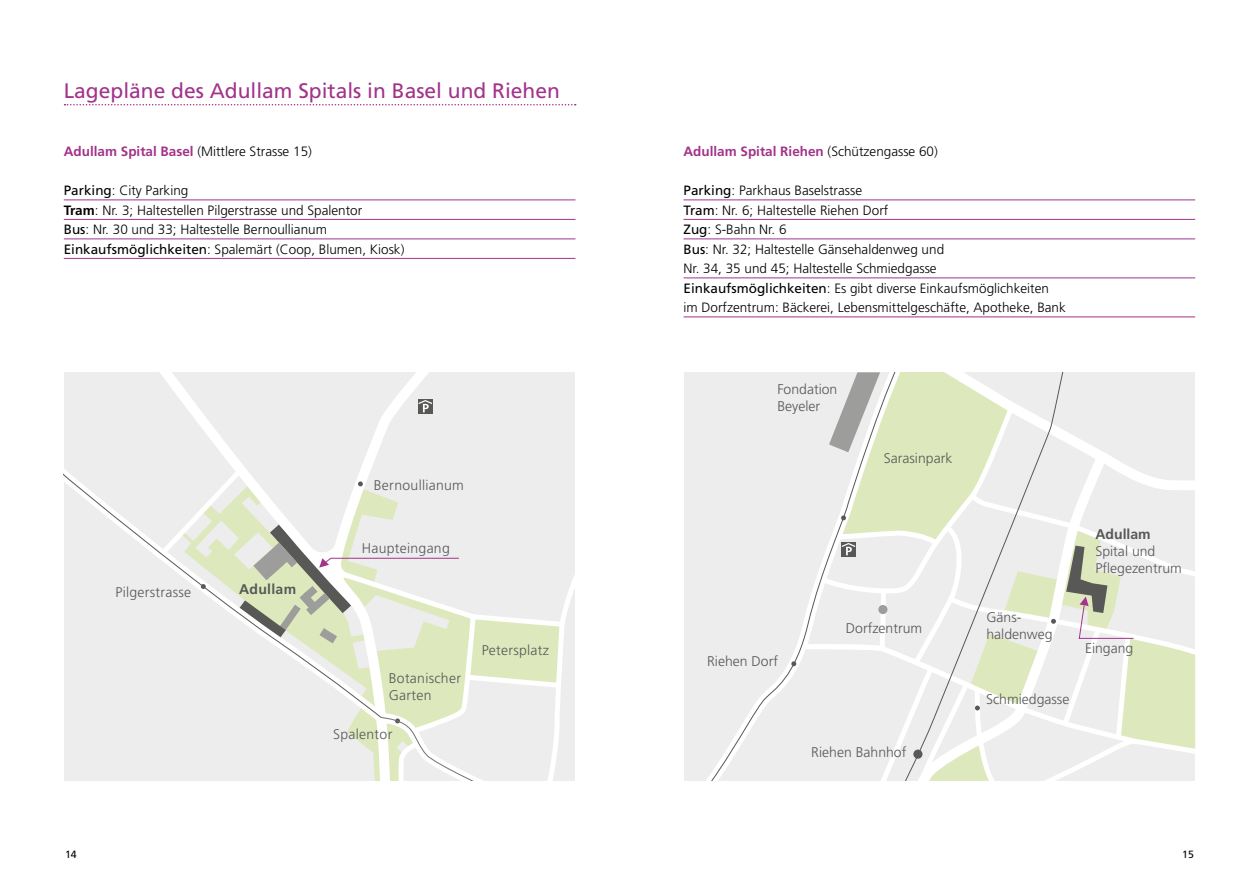
<style>
.page{position:relative;width:1259px;height:893px;background:#fff}
.page>*{position:absolute;margin:0;border:0;box-sizing:border-box;transform-origin:0 0}
.t1{font:21px "Frutiger LT Std";color:#a2338a}
.t2{font:300 14.1px/16.8px "Frutiger LT Std";color:#585857}
.t3{font:300 14.1px/16.8px "Frutiger";letter-spacing:.02em;color:#585857}
.t4{font:300 14.1px/16.8px "Frutiger";color:#585857}
.t5{font:700 14.1px "Frutiger LT Std";letter-spacing:.01em;color:#585857}
.t6{font:300 13.5px/19.5px "Frutiger LT Std";color:#000}
.t7{font:700 13.5px "Frutiger LT Std";color:#a2338a}
.t8{font:10.5px "Frutiger LT Std";color:#000}
.s1{font-weight:700;color:#a2338a}
.s2{font-weight:400}
.s3{font-weight:700}
.s4{font-weight:300;color:#000}
</style>
<div class="page">
<div style="left:64px;top:718px;width:118px;height:63px;background:#ededed"></div>
<div style="left:64px;top:372px;width:118px;height:346px;background:#ededed"></div>
<svg style="left:182px;top:372px;width:392px;height:409px;background:#e9eae3"></svg>
<svg style="left:685px;top:372px;width:510px;height:409px;background:#eaebe5"></svg>
<hr style="left:64px;top:200px;width:511px;height:1px;background:#a2338a">
<hr style="left:64px;top:219px;width:511px;height:1px;background:#a2338a">
<hr style="left:64px;top:239px;width:511px;height:1px;background:#a2338a">
<hr style="left:64px;top:258px;width:511px;height:1px;background:#a2338a">
<hr style="left:683px;top:200px;width:512px;height:1px;background:#a2338a">
<hr style="left:683px;top:219px;width:512px;height:1px;background:#a2338a">
<hr style="left:683px;top:239px;width:512px;height:1px;background:#a2338a">
<hr style="left:683px;top:278px;width:512px;height:1px;background:#a2338a">
<hr style="left:683px;top:317px;width:512px;height:1px;background:#a2338a">
<svg style="left:65px;top:104px;width:511px;height:1px"></svg>
<h1 class="t1" style="left:64px;top:78px;width:497px">Lagepläne des Adullam Spitals in Basel und Riehen</h1>
<p class="t6" style="left:64px;top:142px;width:250px"><span class="s1">Adullam Spital Basel</span> (Mittlere Strasse 15)</p>
<p class="t6" style="left:64px;top:181px;width:342px"><span class="s2">Parking</span>: City Parking<br><span class="s3">Tram</span>: Nr. 3; Haltestellen Pilgerstrasse und Spalentor<br><span class="s2">Bus</span>: Nr. 30 und 33; Haltestelle Bernoullianum <span class="s2">Einkaufsmöglichkeiten</span>: Spalemärt (Coop, Blumen, Kiosk)</p>
<p class="t3" style="left:374px;top:476px;width:92px">Bernoullianum</p>
<p class="t3" style="left:115px;top:584px;width:77px">Pilgerstrasse</p>
<p class="t5" style="left:239px;top:581px;width:59px">Adullam</p>
<p class="t3" style="left:362px;top:539px;width:89px">Haupteingang</p>
<p class="t3" style="left:389px;top:670px;width:74px">Botanischer<br>Garten</p>
<p class="t3" style="left:333px;top:726px;width:61px">Spalentor</p>
<p class="t3" style="left:482px;top:642px;width:69px">Petersplatz</p>
<p class="t7" style="left:683px;top:144px;width:256px">Adullam Spital Riehen <span class="s4">(Schützengasse 60)</span></p>
<p class="t6" style="left:683px;top:181px;width:384px"><span class="s2">Parking</span>: Parkhaus Baselstrasse<br><span class="s2">Tram</span>: Nr. 6; Haltestelle Riehen Dorf<br><span class="s2">Zug</span>: S-Bahn Nr. 6<br><span class="s2">Bus</span>: Nr. 32; Haltestelle Gänsehaldenweg und<br>Nr. 34, 35 und 45; Haltestelle Schmiedgasse <span class="s2">Einkaufsmöglichkeiten</span>: Es gibt diverse Einkaufsmöglichkeiten im Dorfzentrum: Bäckerei, Lebensmittelgeschäfte, Apotheke, Bank</p>
<p class="t2" style="left:777px;top:381px;width:62px">Fondation<br>Beyeler</p>
<p class="t2" style="left:883px;top:450px;width:70px">Sarasinpark</p>
<p class="t2" style="left:707px;top:653px;width:72px">Riehen Dorf</p>
<p class="t2" style="left:846px;top:620px;width:78px">Dorfzentrum</p>
<p class="t2" style="left:811px;top:744px;width:97px">Riehen Bahnhof</p>
<p class="t4" style="left:986px;top:609px;width:68px">Gäns&shy;haldenweg</p>
<p class="t4" style="left:986px;top:691px;width:85px">Schmiedgasse</p>
<p class="t5" style="left:1095px;top:526px;width:57px">Adullam</p>
<p class="t2" style="left:1095px;top:543px;width:88px">Spital und<br>Pflegezentrum</p>
<p class="t2" style="left:1085px;top:640px;width:50px">Eingang</p>
<p class="t8" style="left:65px;top:848px;width:13px">14</p>
<p class="t8" style="left:1182px;top:848px;width:13px">15</p>
</div>
